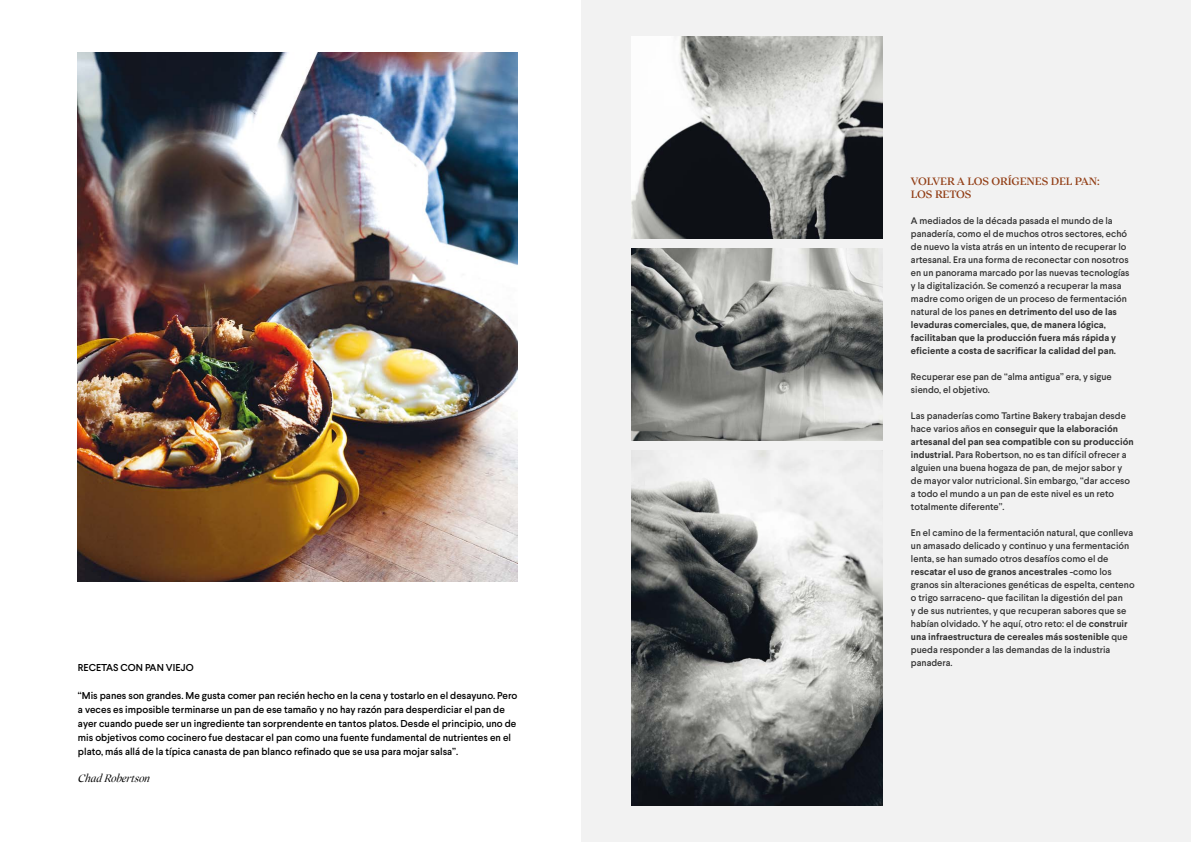
<style>
.page{position:relative;width:1191px;height:842px;background:#fff}
.page>*{position:absolute;margin:0;border:0;box-sizing:border-box;transform-origin:0 0}
.t1{font:500 12px/13px "Inka B Title";letter-spacing:-.01em;color:#934018}
.t2{font:italic 12px "Inka B Display";color:#000}
.t3{font:500 10px/14px "Larsseit";color:#000}
.t4{font:500 9.5px/13px "Larsseit";color:#333}
.s1{font-weight:700}
</style>
<div class="page">
<img style="left:78px;top:52px;width:439px;height:529px">
<div style="left:581px;top:0;width:610px;height:842px;background:#f2f2f2"></div>
<img style="left:631px;top:248px;width:251px;height:193px">
<img style="left:631px;top:36px;width:251px;height:202px">
<img style="left:631px;top:451px;width:251px;height:355px">
<p class="t3" style="left:78px;top:660px;width:117px">RECETAS CON PAN VIEJO</p>
<p class="t3" style="left:78px;top:688px;width:441px">“Mis panes son grandes. Me gusta comer pan recién hecho en la cena y tostarlo en el desayuno. Pero a veces es imposible terminarse un pan de ese tamaño y no hay razón para desperdiciar el pan de ayer cuando puede ser un ingrediente tan sorprendente en tantos platos. Desde el principio, uno de mis objetivos como cocinero fue destacar el pan como una fuente fundamental de nutrientes en el plato, más allá de la típica canasta de pan blanco refinado que se usa para mojar salsa”.</p>
<p class="t2" style="left:78px;top:771px;width:76px">Chad Robertson</p>
<p class="t1" style="left:911px;top:175px;width:190px">VOLVER A LOS ORÍGENES DEL PAN:<br>LOS RETOS</p>
<p class="t4" style="left:911px;top:214px;width:220px">A mediados de la década pasada el mundo de la panadería, como el de muchos otros sectores, echó de nuevo la vista atrás en un intento de recuperar lo artesanal. Era una forma de reconectar con nosotros en un panorama marcado por las nuevas tecnologías y la digitalización. Se comenzó a recuperar la masa madre como origen de un proceso de fermentación natural de los panes <span class="s1">en detrimento del uso de las levaduras comerciales, que, de manera lógica, facilitaban que la producción fuera más rápida y eficiente a costa de sacrificar la calidad del pan.</span></p>
<p class="t4" style="left:911px;top:370px;width:202px">Recuperar ese pan de “alma antigua” era, y sigue siendo, el objetivo.</p>
<p class="t4" style="left:911px;top:409px;width:224px">Las panaderías como Tartine Bakery trabajan desde hace varios años en <span class="s1">conseguir que la elaboración artesanal del pan sea compatible con su producción industrial.</span> Para Robertson, no es tan difícil ofrecer a alguien una buena hogaza de pan, de mejor sabor y de mayor valor nutricional. Sin embargo, “dar acceso a todo el mundo a un pan de este nivel es un reto totalmente diferente”.</p>
<p class="t4" style="left:911px;top:526px;width:225px">En el camino de la fermentación natural, que conlleva un amasado delicado y continuo y una fermentación lenta, se han sumado otros desafíos como el de <span class="s1">rescatar el uso de granos ancestrales</span> -como los granos sin alteraciones genéticas de espelta, centeno o trigo sarraceno- que facilitan la digestión del pan<br>y de sus nutrientes, y que recuperan sabores que se habían olvidado. Y he aquí, otro reto: el de <span class="s1">construir una infraestructura de cereales más sostenible</span> que pueda responder a las demandas de la industria panadera.</p>
</div>
